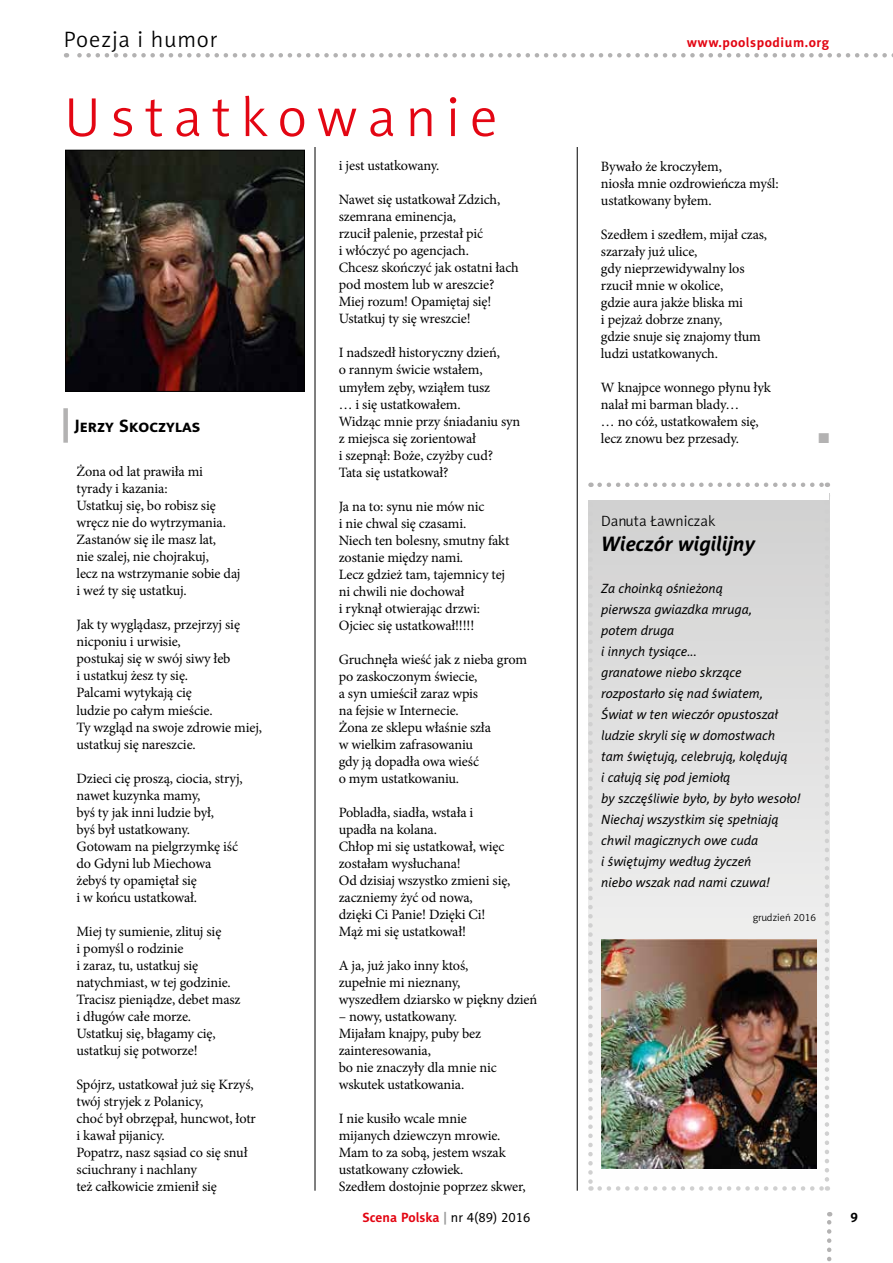
<style>
.page{position:relative;width:893px;height:1263px;background:#fff}
.page>*{position:absolute;margin:0;border:0;box-sizing:border-box;transform-origin:0 0}
.t1{font:55.5px "Naomi Sans EFN Light";letter-spacing:.18em;color:#e30613}
.t2{font:22.5px "Naomi Sans EFN Light";letter-spacing:.04em;color:#000}
.t3{font:italic 700 21px "Naomi Sans EFN";color:#000}
.t4{font:700 18px "Naomi Sans EFN";color:#000}
.t5{font:15px "Naomi Sans EFN Light";color:#000}
.t6{font:14.25px/17px "Minion Pro";letter-spacing:-.01em;color:#000}
.t7{font:14.25px "Zapf Dingbats ITC";color:#b3b2b2}
.t8{font:italic 13.5px/21px "Naomi Sans EFN";color:#000}
.t9{font:700 13.5px "Naomi Sans EFN";color:#e30613}
.t10{font:700 13.5px "Naomi Sans EFN";letter-spacing:.04em;color:#e30613}
.t11{font:700 13.5px "Naomi Sans EFN";color:#000}
.t12{font:10.5px "Naomi Sans EFN Light";color:#000}
.s1{color:#9d9d9c}
.s2{font-weight:400;color:#000}
</style>
<div class="page">
<svg style="left:827px;top:1212px;width:4px;height:50px"></svg>
<hr style="left:315px;top:85px;width:1px;height:1106px;background:#000">
<hr style="left:577px;top:85px;width:1px;height:1106px;background:#000">
<svg style="left:66px;top:53px;width:827px;height:5px"></svg>
<div style="left:63px;top:408px;width:5px;height:35px;background:#b3b2b2"></div>
<img style="left:67px;top:152px;width:236px;height:238px">
<div style="left:65px;top:150px;width:240px;height:242px;border:1px solid #000"></div>
<div style="left:64px;top:85px;width:752px;height:62px;background:#fff"></div>
<svg style="left:588px;top:500px;width:241px;height:691px;background:#e1e1e0"></svg>
<svg style="left:588px;top:504px;width:5px;height:687px"></svg>
<svg style="left:600px;top:1186px;width:228px;height:5px"></svg>
<svg style="left:825px;top:500px;width:4px;height:679px"></svg>
<img style="left:601px;top:939px;width:215px;height:229px">
<svg style="left:600px;top:482px;width:228px;height:5px"></svg>
<h2 class="t2" style="left:64px;top:26px;width:155px">Poezja i humor</h2>
<h1 class="t1" style="left:64px;top:86px;width:435px">Ustatkowanie</h1>
<p class="t4" style="left:74px;top:415px;width:128px">Jerzy Skoczylas</p>
<p class="t6" style="left:77px;top:463px;width:166px">Żona od lat prawiła mi tyrady i kazania:<br>Ustatkuj się, bo robisz się wręcz nie do wytrzymania.<br>Zastanów się ile masz lat,<br>nie szalej, nie chojrakuj,<br>lecz na wstrzymanie sobie daj i weź ty się ustatkuj.</p>
<p class="t6" style="left:77px;top:616px;width:187px">Jak ty wyglądasz, przejrzyj się nicponiu i urwisie,<br>postukaj się w swój siwy łeb<br>i ustatkuj żesz ty się.<br>Palcami wytykają cię<br>ludzie po całym mieście.<br>Ty wzgląd na swoje zdrowie miej, ustatkuj się nareszcie.</p>
<p class="t6" style="left:77px;top:769px;width:168px">Dzieci cię proszą, ciocia, stryj, nawet kuzynka mamy,<br>byś ty jak inni ludzie był,<br>byś był ustatkowany.<br>Gotowam na pielgrzymkę iść do Gdyni lub Miechowa żebyś ty opamiętał się<br>i w końcu ustatkował.</p>
<p class="t6" style="left:77px;top:923px;width:166px">Miej ty sumienie, zlituj się<br>i pomyśl o rodzinie<br>i zaraz, tu, ustatkuj się natychmiast, w tej godzinie.<br>Tracisz pieniądze, debet masz i długów całe morze.<br>Ustatkuj się, błagamy cię, ustatkuj się potworze!</p>
<p class="t6" style="left:77px;top:1076px;width:181px">Spójrz, ustatkował już się Krzyś, twój stryjek z Polanicy,<br>choć był obrzępał, huncwot, łotr i kawał pijanicy.<br>Popatrz, nasz sąsiad co się snuł sciuchrany i nachlany<br>też całkowicie zmienił się</p>
<p class="t6" style="left:339px;top:157px;width:102px">i jest ustatkowany.</p>
<p class="t6" style="left:339px;top:191px;width:181px">Nawet się ustatkował Zdzich, szemrana eminencja,<br>rzucił palenie, przestał pić<br>i włóczyć po agencjach.<br>Chcesz skończyć jak ostatni łach pod mostem lub w areszcie?<br>Miej rozum! Opamiętaj się!<br>Ustatkuj ty się wreszcie!</p>
<p class="t6" style="left:339px;top:344px;width:183px">I nadszedł historyczny dzień,<br>o rannym świcie wstałem, umyłem zęby, wziąłem tusz<br>… i się ustatkowałem.<br>Widząc mnie przy śniadaniu syn z miejsca się zorientował<br>i szepnął: Boże, czyżby cud?<br>Tata się ustatkował?</p>
<p class="t6" style="left:339px;top:498px;width:172px">Ja na to: synu nie mów nic<br>i nie chwal się czasami.<br>Niech ten bolesny, smutny fakt zostanie między nami.<br>Lecz gdzież tam, tajemnicy tej ni chwili nie dochował<br>i ryknął otwierając drzwi:<br>Ojciec się ustatkował!!!!!</p>
<p class="t6" style="left:339px;top:651px;width:190px">Gruchnęła wieść jak z nieba grom po zaskoczonym świecie,<br>a syn umieścił zaraz wpis<br>na fejsie w Internecie.<br>Żona ze sklepu właśnie szła<br>w wielkim zafrasowaniu<br>gdy ją dopadła owa wieść<br>o mym ustatkowaniu.</p>
<p class="t6" style="left:339px;top:804px;width:173px">Pobladła, siadła, wstała i upadła na kolana.<br>Chłop mi się ustatkował, więc zostałam wysłuchana!<br>Od dzisiaj wszystko zmieni się, zaczniemy żyć od nowa,<br>dzięki Ci Panie! Dzięki Ci!<br>Mąż mi się ustatkował!</p>
<p class="t6" style="left:339px;top:957px;width:200px">A ja, już jako inny ktoś,<br>zupełnie mi nieznany,<br>wyszedłem dziarsko w piękny dzień</p>
<p class="t6" style="left:339px;top:1008px;width:160px">– nowy, ustatkowany.<br>Mijałam knajpy, puby bez zainteresowania,<br>bo nie znaczyły dla mnie nic wskutek ustatkowania.</p>
<p class="t6" style="left:339px;top:1110px;width:188px">I nie kusiło wcale mnie<br>mijanych dziewczyn mrowie.<br>Mam to za sobą, jestem wszak ustatkowany człowiek.<br>Szedłem dostojnie poprzez skwer,</p>
<p class="t10" style="left:687px;top:34px;width:144px">www.poolspodium.org</p>
<p class="t6" style="left:601px;top:158px;width:179px">Bywało że kroczyłem,<br>niosła mnie ozdrowieńcza myśl: ustatkowany byłem.</p>
<p class="t6" style="left:601px;top:226px;width:168px">Szedłem i szedłem, mijał czas, szarzały już ulice,<br>gdy nieprzewidywalny los rzucił mnie w okolice,<br>gdzie aura jakże bliska mi<br>i pejzaż dobrze znany,<br>gdzie snuje się znajomy tłum ludzi ustatkowanych.</p>
<p class="t6" style="left:601px;top:379px;width:171px">W knajpce wonnego płynu łyk nalał mi barman blady…<br>… no cóż, ustatkowałem się, lecz znowu bez przesady.</p>
<p class="t7" style="left:818px;top:431px;width:12px">■</p>
<p class="t5" style="left:601px;top:512px;width:116px">Danuta Ławniczak</p>
<h3 class="t3" style="left:601px;top:532px;width:155px">Wieczór wigilijny</h3>
<p class="t8" style="left:601px;top:578px;width:201px">Za choinką ośnieżoną<br>pierwsza gwiazdka mruga,<br>potem druga<br>i innych tysiące...<br>granatowe niebo skrzące rozpostarło się nad światem,<br>Świat w ten wieczór opustoszał ludzie skryli się w domostwach tam świętują, celebrują, kolędują<br>i całują się pod jemiołą<br>by szczęśliwie było, by było wesoło!<br>Niechaj wszystkim się spełniają chwil magicznych owe cuda<br>i świętujmy według życzeń<br>niebo wszak nad nami czuwa!</p>
<p class="t12" style="left:753px;top:911px;width:65px">grudzień 2016</p>
<p class="t9" style="left:362px;top:1209px;width:170px">Scena Polska <span class="s1">|</span> <span class="s2">nr 4(89) 2016</span></p>
<p class="t11" style="left:850px;top:1209px;width:9px">9</p>
</div>
